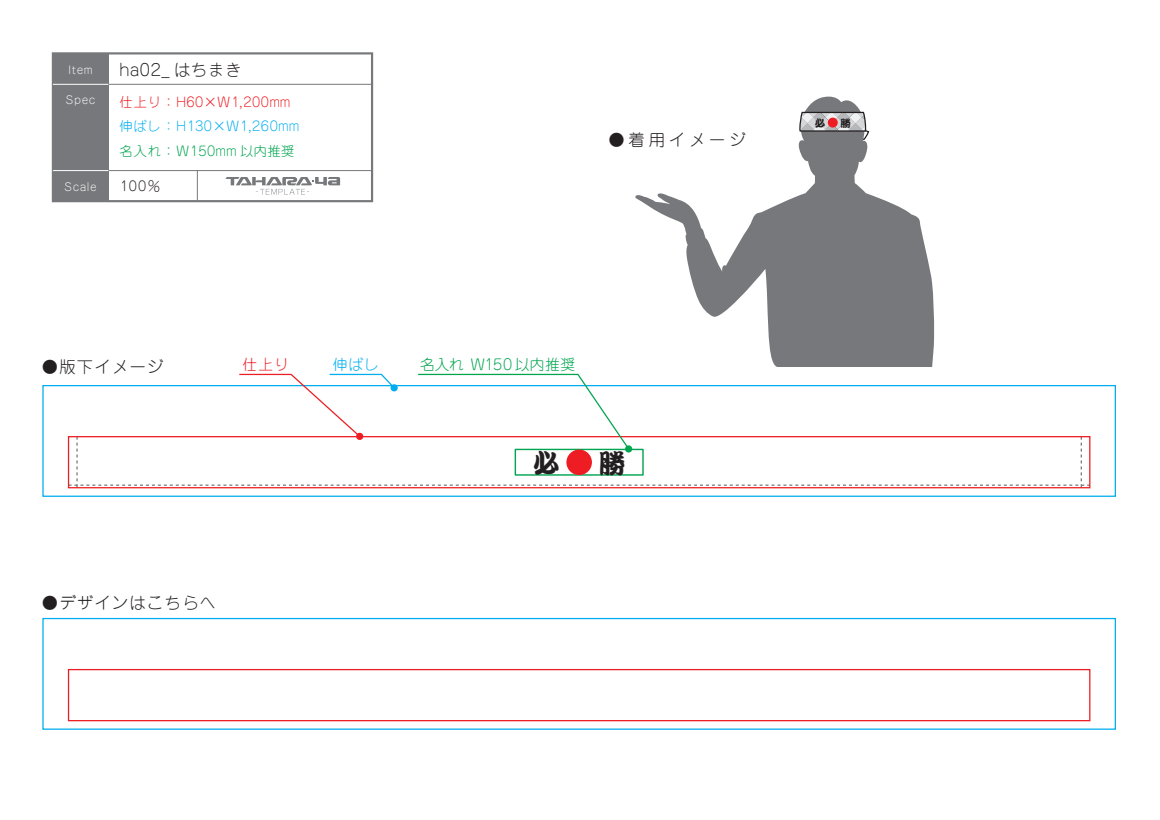
<style>
.page{position:relative;width:1160px;height:820px;background:#fff}
.page>*{position:absolute;margin:0;border:0;box-sizing:border-box;transform-origin:0 0}
.t1{font:26.97px "DF Kan Tei Ryu Std W9";color:#231f20}
.t2{font:300 16.26px "Jun 101";letter-spacing:.08em;color:#231f20}
.t3{font:300 16.23px "Jun 101";letter-spacing:.04em;color:#231f20}
.t4{font:300 14.67px "Jun 101";letter-spacing:.04em;color:#00a54f}
.t5{font:300 14.67px "Jun 101";color:#ee1d23}
.t6{font:300 14.67px "Jun 101";color:#00aeef}
.t7{font:300 13.14px "Jun 101";letter-spacing:.04em;color:#00aeef}
.t8{font:300 13.14px "Jun 101";letter-spacing:.04em;color:#ee1d23}
.t9{font:300 13.14px "Jun 101";letter-spacing:.04em;color:#00a54f}
.t10{font:300 13.14px "Jun 101";color:#231f20}
.t11{font:300 10.8px "Jun 101";letter-spacing:.1em;color:#fff}
.t12{font:10.5px "DF Kan Tei Ryu Std W9";color:#231f20}
</style>
<div class="page">
<div style="left:42px;top:618px;width:1073px;height:111px;border:1px solid #00aeef"></div>
<svg style="left:225px;top:177px;width:115px;height:18px"></svg>
<div style="left:53px;top:53px;width:55px;height:148px;background:#76787b"></div>
<div style="left:52px;top:52px;width:321px;height:150px;border:2px solid #76787b"></div>
<hr style="left:53px;top:84px;width:319px;height:1px;background:#76787b">
<hr style="left:53px;top:170px;width:319px;height:1px;background:#76787b">
<hr style="left:197px;top:170px;width:1px;height:31px;background:#76787b">
<hr style="left:53px;top:84px;width:55px;height:1px;background:#fff">
<hr style="left:53px;top:170px;width:55px;height:1px;background:#fff">
<div style="left:42px;top:385px;width:1073px;height:112px;background:#fff;border:1px solid #00aeef"></div>
<div style="left:68px;top:436px;width:1022px;height:52px;border:1px solid #ee1d23"></div>
<svg style="left:635px;top:96px;width:299px;height:271px"></svg>
<svg style="left:798px;top:111px;width:71px;height:30px"></svg>
<div style="left:827px;top:118px;width:10px;height:9px;background:#ee1d23;border-radius:50%"></div>
<svg style="left:68px;top:373px;width:1021px;height:114px"></svg>
<div style="left:625px;top:445px;width:7px;height:7px;border:1px solid #00a54f;border-radius:50%"></div>
<div style="left:68px;top:669px;width:1022px;height:52px;border:1px solid #ee1d23"></div>
<p class="t11" style="left:69px;top:63px;width:25px">Item</p>
<p class="t3" style="left:119px;top:60px;width:123px">ha02_ はちまき</p>
<p class="t11" style="left:66px;top:93px;width:31px">Spec</p>
<p class="t8" style="left:119px;top:94px;width:172px">仕上り：H60×W1,200mm</p>
<p class="t7" style="left:119px;top:118px;width:181px">伸ばし：H130×W1,260mm</p>
<p class="t9" style="left:119px;top:142px;width:176px">名入れ：W150mm 以内推奨</p>
<p class="t10" style="left:119px;top:177px;width:43px">100％</p>
<p class="t11" style="left:65px;top:179px;width:33px">Scale</p>
<p class="t2" style="left:608px;top:129px;width:139px">●着用イメージ</p>
<p class="t2" style="left:42px;top:356px;width:123px">●版下イメージ</p>
<p class="t5" style="left:242px;top:355px;width:48px">仕上り</p>
<p class="t6" style="left:333px;top:355px;width:48px">伸ばし</p>
<p class="t4" style="left:420px;top:355px;width:156px">名入れ W150以内推奨</p>
<p class="t2" style="left:42px;top:592px;width:176px">●デザインはこちらへ</p>
<h1 class="t1" style="left:532px;top:448px;width:95px">必　 勝</h1>
<p class="t12" style="left:814px;top:117px;width:38px">必　 勝</p>
</div>
